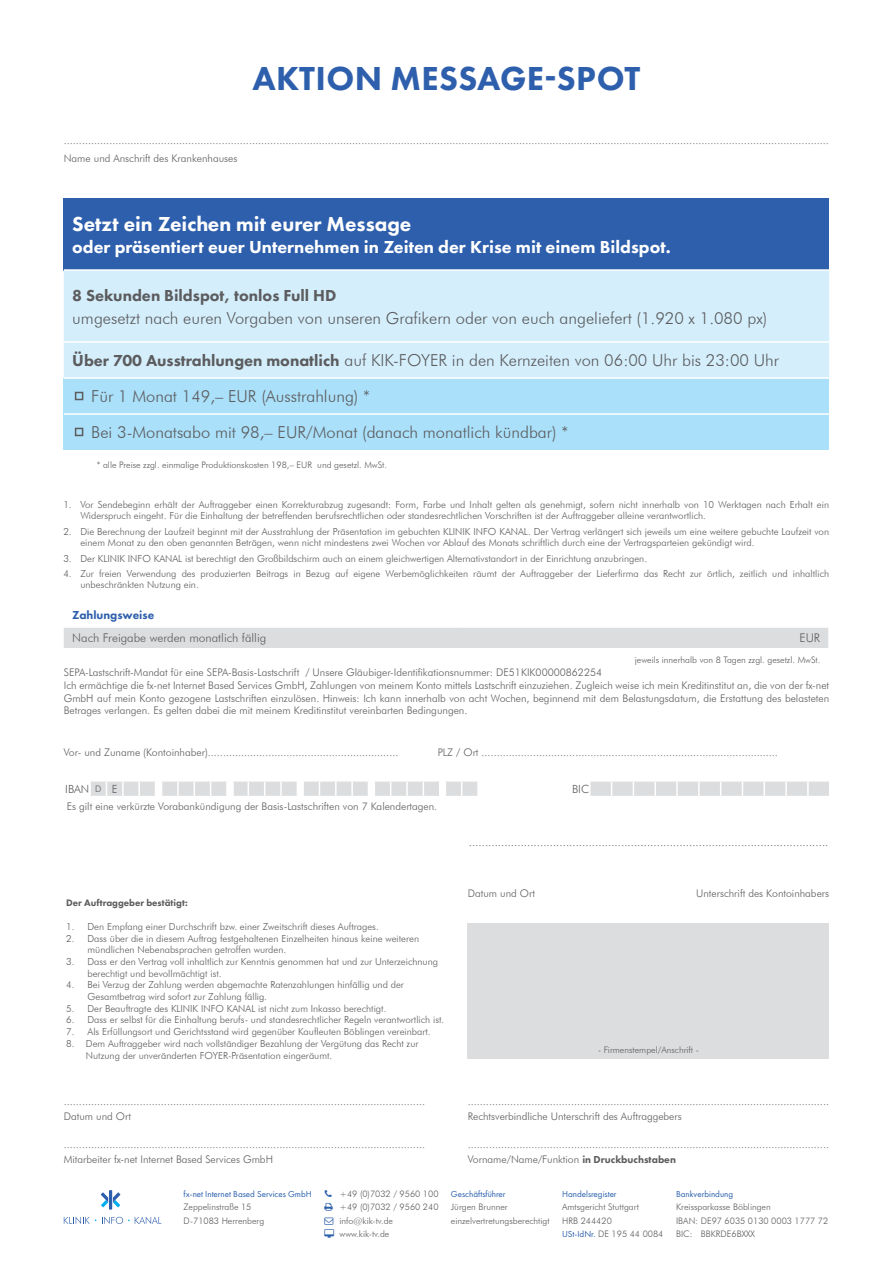
<style>
.page{position:relative;width:893px;height:1263px;background:#fff}
.page>*{position:absolute;margin:0;border:0;box-sizing:border-box;transform-origin:0 0}
.t1{font:800 34.5px "Futura PT";color:#2e5fac}
.t2{font:800 21px "Futura PT";color:#fff}
.t3{font:800 18px "Futura PT";color:#fff}
.t4{font:300 16.5px/35.8px "Futura BT";color:#5c5c5f}
.t5{font:800 16.5px "Futura PT";color:#5c5c5f}
.t6{font:300 12px "Futura BT";color:#5c5c5f}
.t7{font:800 12px "Futura PT";color:#2e5fac}
.t8{font:300 11.25px "Futura BT";color:#5c5c5f}
.t9{font:300 10.5px/12.6px "Futura BT";color:#5c5c5f}
.t10{font:300 9.75px/11.7px "Futura BT";color:#5c5c5f}
.t11{font:800 9.75px "Futura PT";color:#5c5c5f}
.t12{font:300 9px/13.5px "Futura BT";color:#5c5c5f}
.t13{font:9px "Futura PT";color:#2a5fac}
.s1{font-family:"Futura PT";font-weight:800}
.s2{font-size:9px}
.s3{font-family:"Futura PT";font-weight:400;color:#2a5fac}
</style>
<div class="page">
<svg style="left:101px;top:1192px;width:19px;height:15px"></svg>
<hr style="left:109px;top:1190px;width:3px;height:19px;background:#2e5fac">
<svg style="left:102px;top:1217px;width:59px;height:7px"></svg>
<svg style="left:64px;top:1217px;width:32px;height:7px"></svg>
<div style="left:468px;top:923px;width:361px;height:136px;background:#dcdddf"></div>
<div style="left:64px;top:628px;width:764px;height:20px;background:#dcdddf"></div>
<svg style="left:91px;top:781px;width:738px;height:15px"></svg>
<div style="left:64px;top:198px;width:765px;height:72px;background:#2e5fac"></div>
<div style="left:64px;top:271px;width:765px;height:106px;background:#d4effb"></div>
<div style="left:64px;top:378px;width:765px;height:36px;background:#aae0f9"></div>
<div style="left:64px;top:414px;width:765px;height:35px;background:#aae0f9"></div>
<hr style="left:64px;top:269px;width:765px;height:2px;background:#fff">
<hr style="left:64px;top:341px;width:765px;height:2px;background:#fff">
<hr style="left:64px;top:377px;width:765px;height:2px;background:#fff">
<hr style="left:64px;top:413px;width:765px;height:2px;background:#fff">
<div style="left:75px;top:428px;width:8px;height:8px;border:2px solid #5c5c5f"></div>
<div style="left:75px;top:392px;width:8px;height:8px;border:2px solid #5c5c5f"></div>
<h1 class="t1" style="left:253px;top:57px;width:23px">AKTION</h1>
<h1 class="t1" style="left:391px;top:57px;width:23px">MESSAGE</h1>
<h1 class="t1" style="left:544px;top:57px;width:75px">-SPOT</h1>
<p class="t9" style="left:64px;top:134px;width:767px">............................................................................................................................................................................................................................................................</p>
<p class="t9" style="left:64px;top:152px;width:175px">Name und Anschrift des Krankenhauses</p>
<h2 class="t2" style="left:72px;top:211px;width:341px">Setzt ein Zeichen mit eurer Message</h2>
<h3 class="t3" style="left:72px;top:236px;width:600px">oder präsentiert euer Unternehmen in Zeiten der Krise mit einem Bildspot.</h3>
<h3 class="t5" style="left:72px;top:285px;width:266px">8 Sekunden Bildspot, tonlos Full HD</h3>
<h3 class="t4" style="left:72px;top:300px;width:696px">umgesetzt nach euren Vorgaben von unseren Grafikern oder von euch angeliefert (1.920 x 1.080 px)</h3>
<h3 class="t4" style="left:91px;top:342px;width:689px;text-indent:-19px"><span class="s1">Über 700 Ausstrahlungen monatlich</span> auf KIK-FOYER in den Kernzeiten von 06:00 Uhr bis 23:00 Uhr<br>Für 1 Monat 149,– EUR (Ausstrahlung) *<br>Bei 3-Monatsabo mit 98,– EUR/Monat (danach monatlich kündbar) *</h3>
<p class="t12" style="left:97px;top:458px;width:292px">* alle Preise zzgl. einmalige Produktionskosten 198,– EUR und gesetzl. MwSt.</p>
<p class="t10" style="left:80px;top:499px;width:750px;line-height:11.2px;text-indent:-17px">1. Vor Sendebeginn erhält der Auftraggeber einen Korrekturabzug zugesandt: Form, Farbe und Inhalt gelten als genehmigt, sofern nicht innerhalb von 10 Werktagen nach Erhalt ein<br>Widerspruch eingeht. Für die Einhaltung der betreffenden berufsrechtlichen oder standesrechtlichen Vorschriften ist der Auftraggeber alleine verantwortlich.</p>
<p class="t10" style="left:80px;top:526px;width:750px;line-height:11.2px;text-indent:-17px">2. Die Berechnung der Laufzeit beginnt mit der Ausstrahlung der Präsentation im gebuchten KLINIK INFO KANAL. Der Vertrag verlängert sich jeweils um eine weitere gebuchte Laufzeit von einem Monat zu den oben genannten Beträgen, wenn nicht mindestens zwei Wochen vor Ablauf des Monats schriftlich durch eine der Vertragsparteien gekündigt wird.</p>
<p class="t10" style="left:63px;top:552px;width:585px">3. Der KLINIK INFO KANAL ist berechtigt den Großbildschirm auch an einem gleichwertigen Alternativstandort in der Einrichtung anzubringen.</p>
<p class="t10" style="left:80px;top:568px;width:750px;line-height:11.2px;text-indent:-17px">4. Zur freien Verwendung des produzierten Beitrags in Bezug auf eigene Werbemöglichkeiten räumt der Auftraggeber der Lieferfirma das Recht zur örtlich, zeitlich und inhaltlich unbeschränkten Nutzung ein.</p>
<p class="t7" style="left:72px;top:608px;width:84px">Zahlungsweise</p>
<p class="t6" style="left:72px;top:631px;width:196px">Nach Freigabe werden monatlich fällig</p>
<p class="t6" style="left:799px;top:631px;width:22px">EUR</p>
<p class="t12" style="left:635px;top:652px;width:187px">jeweils innerhalb von 8 Tagen zzgl. gesetzl. MwSt.</p>
<p class="t9" style="left:64px;top:666px;width:767px">SEPA-Lastschrift-Mandat für eine SEPA-Basis-Lastschrift / Unsere Gläubiger-Identifikationsnummer: DE51KIK00000862254<br>Ich ermächtige die fx-net Internet Based Services GmbH, Zahlungen von meinem Konto mittels Lastschrift einzuziehen. Zugleich weise ich mein Kreditinstitut an, die von der fx-net GmbH auf mein Konto gezogene Lastschriften einzulösen. Hinweis: Ich kann innerhalb von acht Wochen, beginnend mit dem Belastungsdatum, die Erstattung des belasteten Betrages verlangen. Es gelten dabei die mit meinem Kreditinstitut vereinbarten Bedingungen.</p>
<p class="t9" style="left:64px;top:746px;width:336px">Vor- und Zuname (Kontoinhaber)...............................................................</p>
<p class="t9" style="left:438px;top:746px;width:342px">PLZ / Ort ..................................................................................................</p>
<p class="t8" style="left:65px;top:782px;width:54px">IBAN <span class="s2">D</span> E</p>
<p class="t8" style="left:572px;top:782px;width:18px">BIC</p>
<p class="t9" style="left:67px;top:800px;width:372px">Es gilt eine verkürzte Vorabankündigung der Basis-Lastschriften von 7 Kalendertagen.</p>
<p class="t8" style="left:469px;top:835px;width:361px">...............................................................................................................</p>
<p class="t11" style="left:66px;top:897px;width:123px">Der Auftraggeber bestätigt:</p>
<p class="t10" style="left:66px;top:920px;width:314px">1. Den Empfang einer Durchschrift bzw. einer Zweitschrift dieses Auftrages.</p>
<p class="t10" style="left:88px;top:932px;width:333px;text-indent:-21px">2. Dass über die in diesem Auftrag festgehaltenen Einzelheiten hinaus keine weiteren mündlichen Nebenabsprachen getroffen wurden.</p>
<p class="t10" style="left:88px;top:955px;width:352px;text-indent:-21px">3. Dass er den Vertrag voll inhaltlich zur Kenntnis genommen hat und zur Unterzeichnung berechtigt und bevollmächtigt ist.</p>
<p class="t10" style="left:88px;top:979px;width:318px;text-indent:-21px">4. Bei Verzug der Zahlung werden abgemachte Ratenzahlungen hinfällig und der<br>Gesamtbetrag wird sofort zur Zahlung fällig.</p>
<p class="t10" style="left:66px;top:1002px;width:322px">5. Der Beauftragte des KLINIK INFO KANAL ist nicht zum Inkasso berechtigt.</p>
<p class="t10" style="left:66px;top:1014px;width:380px">6. Dass er selbst für die Einhaltung berufs- und standesrechtlicher Regeln verantwortlich ist.</p>
<p class="t10" style="left:66px;top:1026px;width:366px">7. Als Erfüllungsort und Gerichtsstand wird gegenüber Kaufleuten Böblingen vereinbart.</p>
<p class="t10" style="left:86px;top:1037px;width:334px;text-indent:-20px">8. Dem Auftraggeber wird nach vollständiger Bezahlung der Vergütung das Recht zur<br>Nutzung der unveränderten FOYER-Präsentation eingeräumt.</p>
<p class="t9" style="left:468px;top:887px;width:69px">Datum und Ort</p>
<p class="t9" style="left:696px;top:887px;width:135px">Unterschrift des Kontoinhabers</p>
<p class="t12" style="left:598px;top:1042px;width:102px">- Firmenstempel/Anschrift -</p>
<p class="t9" style="left:64px;top:1095px;width:363px">.......................................................................................................................</p>
<p class="t9" style="left:468px;top:1095px;width:363px">.......................................................................................................................</p>
<p class="t9" style="left:468px;top:1110px;width:216px">Rechtsverbindliche Unterschrift des Auftraggebers</p>
<p class="t9" style="left:64px;top:1110px;width:69px">Datum und Ort</p>
<p class="t9" style="left:64px;top:1153px;width:211px">Mitarbeiter fx-net Internet Based Services GmbH</p>
<p class="t9" style="left:468px;top:1153px;width:210px">Vorname/Name/Funktion <span class="s1">in Druckbuchstaben</span></p>
<p class="t9" style="left:64px;top:1137px;width:363px">.......................................................................................................................</p>
<p class="t9" style="left:468px;top:1137px;width:363px">.......................................................................................................................</p>
<p class="t13" style="left:183px;top:1188px;width:130px">fx-net Internet Based Services GmbH</p>
<p class="t12" style="left:183px;top:1200px;width:82px">Zeppelinstraße 15<br>D-71083 Herrenberg</p>
<p class="t12" style="left:340px;top:1187px;width:100px">+49 (0)7032 / 9560 100 +49 (0)7032 / 9560 240 info@kik-tv.de www.kik-tv.de</p>
<p class="t13" style="left:562px;top:1188px;width:56px">Handelsregister</p>
<p class="t13" style="left:451px;top:1188px;width:56px">Geschäftsführer</p>
<p class="t12" style="left:451px;top:1200px;width:100px">Jürgen Brunner einzelvertretungsberechtigt</p>
<p class="t12" style="left:562px;top:1200px;width:103px">Amtsgericht Stuttgart<br>HRB 244420<br><span class="s3">USt-IdNr.</span> DE 195 44 0084</p>
<p class="t13" style="left:676px;top:1188px;width:59px">Bankverbindung</p>
<p class="t12" style="left:676px;top:1200px;width:154px">Kreissparkasse Böblingen<br>IBAN: DE97 6035 0130 0003 1777 72<br>BIC: BBKRDE6BXXX</p>
</div>
